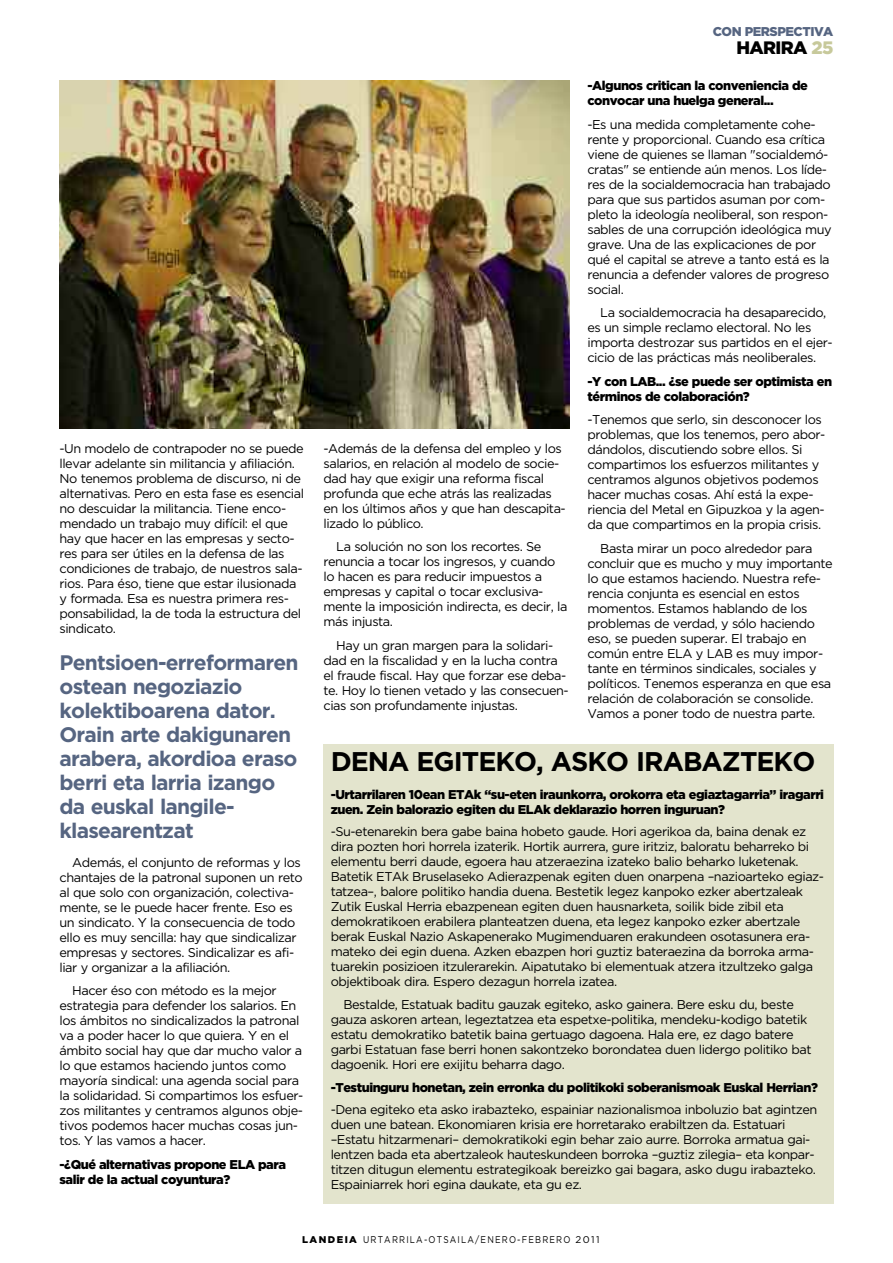
<style>
.page{position:relative;width:893px;height:1263px;background:#fff}
.page>*{position:absolute;margin:0;border:0;box-sizing:border-box;transform-origin:0 0}
.t1{font:700 27px "Gotham";letter-spacing:-.035em;color:#000}
.t2{font:700 21px/24px "Gotham";letter-spacing:-.035em;color:#566581}
.t3{font:900 18px "Gotham";letter-spacing:-.035em;color:#000}
.t4{font:12.75px/15px "Gotham";letter-spacing:-.035em;color:#000}
.t5{font:900 12.75px/15px "Gotham";letter-spacing:-.035em;color:#000}
.t6{font:900 12.75px "Gotham";letter-spacing:-.035em;color:#566581}
.t7{font:9.75px "Gotham";letter-spacing:.145em;color:#000;scale:.85 1}
.s1{color:#c7c99b}
.s2{font-weight:900}
</style>
<div class="page">
<img style="left:60px;top:81px;width:510px;height:348px">
<div style="left:323px;top:744px;width:510px;height:459px;background:#e3e4cd"></div>
<p class="t4" style="left:60px;top:441px;width:246px">-Un modelo de contrapoder no se puede llevar adelante sin militancia y afiliación.<br>No tenemos problema de discurso, ni de alternativas. Pero en esta fase es esencial no descuidar la militancia. Tiene enco&shy;mendado un trabajo muy difícil: el que hay que hacer en las empresas y secto&shy;res para ser útiles en la defensa de las condiciones de trabajo, de nuestros sala&shy;rios. Para éso, tiene que estar ilusionada y formada. Esa es nuestra primera res&shy;ponsabilidad, la de toda la estructura del sindicato.</p>
<h2 class="t2" style="left:60px;top:650px;width:240px">Pentsioen-erreformaren ostean negoziazio kolektiboarena dator.<br>Orain arte dakigunaren arabera, akordioa eraso berri eta larria izango da euskal langile&shy;klasearentzat</h2>
<p class="t4" style="left:60px;top:854px;width:245px;text-indent:13px">Además, el conjunto de reformas y los chantajes de la patronal suponen un reto al que solo con organización, colectiva&shy;mente, se le puede hacer frente. Eso es un sindicato. Y la consecuencia de todo ello es muy sencilla: hay que sindicalizar empresas y sectores. Sindicalizar es afi&shy;liar y organizar a la afiliación.</p>
<p class="t4" style="left:60px;top:983px;width:245px;text-indent:13px">Hacer éso con método es la mejor estrategia para defender los salarios. En los ámbitos no sindicalizados la patronal va a poder hacer lo que quiera. Y en el ámbito social hay que dar mucho valor a lo que estamos haciendo juntos como mayoría sindical: una agenda social para la solidaridad. Si compartimos los esfuer&shy;zos militantes y centramos algunos obje&shy;tivos podemos hacer muchas cosas jun&shy;tos. Y las vamos a hacer.</p>
<p class="t5" style="left:60px;top:1156px;width:228px">-¿Qué alternativas propone ELA para salir de la actual coyuntura?</p>
<p class="t6" style="left:713px;top:24px;width:122px">CON PERSPECTIVA</p>
<h3 class="t3" style="left:737px;top:37px;width:98px">HARIRA <span class="s1">25</span></h3>
<p class="t5" style="left:587px;top:78px;width:222px">-Algunos critican la conveniencia de convocar una huelga general...</p>
<p class="t4" style="left:587px;top:116px;width:246px">-Es una medida completamente cohe&shy;rente y proporcional. Cuando esa crítica viene de quienes se llaman "socialdemó&shy;cratas" se entiende aún menos. Los líde&shy;res de la socialdemocracia han trabajado para que sus partidos asuman por com&shy;pleto la ideología neoliberal, son respon&shy;sables de una corrupción ideológica muy grave. Una de las explicaciones de por qué el capital se atreve a tanto está es la renuncia a defender valores de progreso social.</p>
<p class="t4" style="left:587px;top:305px;width:247px;text-indent:13px">La socialdemocracia ha desaparecido, es un simple reclamo electoral. No les importa destrozar sus partidos en el ejer&shy;cicio de las prácticas más neoliberales.</p>
<p class="t5" style="left:587px;top:373px;width:246px">-Y con LAB... ¿se puede ser optimista en términos de colaboración?</p>
<p class="t4" style="left:587px;top:412px;width:239px">-Tenemos que serlo, sin desconocer los problemas, que los tenemos, pero abor&shy;dándolos, discutiendo sobre ellos. Si compartimos los esfuerzos militantes y centramos algunos objetivos podemos hacer muchas cosas. Ahí está la expe&shy;riencia del Metal en Gipuzkoa y la agen&shy;da que compartimos en la propia crisis.</p>
<p class="t4" style="left:587px;top:540px;width:247px;text-indent:13px">Basta mirar un poco alrededor para concluir que es mucho y muy importante lo que estamos haciendo. Nuestra refe&shy;rencia conjunta es esencial en estos momentos. Estamos hablando de los problemas de verdad, y sólo haciendo eso, se pueden superar. El trabajo en común entre ELA y LAB es muy impor&shy;tante en términos sindicales, sociales y políticos. Tenemos esperanza en que esa relación de colaboración se consolide.<br>Vamos a poner todo de nuestra parte.</p>
<h1 class="t1" style="left:331px;top:746px;width:486px">DENA EGITEKO, ASKO IRABAZTEKO</h1>
<p class="t5" style="left:331px;top:786px;width:495px">-Urtarrilaren 10ean ETAk “su-eten iraunkorra, orokorra eta egiaztagarria” iragarri zuen. Zein balorazio egiten du ELAk deklarazio horren inguruan?</p>
<p class="t4" style="left:331px;top:824px;width:495px">-Su-etenarekin bera gabe baina hobeto gaude. Hori agerikoa da, baina denak ez dira pozten hori horrela izaterik. Hortik aurrera, gure iritziz, baloratu beharreko bi elementu berri daude, egoera hau atzeraezina izateko balio beharko luketenak.<br>Batetik ETAk Bruselaseko Adierazpenak egiten duen onarpena –nazioarteko egiaz&shy;tatzea–, balore politiko handia duena. Bestetik legez kanpoko ezker abertzaleak Zutik Euskal Herria ebazpenean egiten duen hausnarketa, soilik bide zibil eta demokratikoen erabilera planteatzen duena, eta legez kanpoko ezker abertzale berak Euskal Nazio Askapenerako Mugimenduaren erakundeen osotasunera era&shy;mateko dei egin duena. Azken ebazpen hori guztiz bateraezina da borroka arma&shy;tuarekin posizioen itzulerarekin. Aipatutako bi elementuak atzera itzultzeko galga objektiboak dira. Espero dezagun horrela izatea.</p>
<p class="t4" style="left:331px;top:997px;width:482px;text-indent:13px">Bestalde, Estatuak baditu gauzak egiteko, asko gainera. Bere esku du, beste gauza askoren artean, legeztatzea eta espetxe-politika, mendeku-kodigo batetik estatu demokratiko batetik baina gertuago dagoena. Hala ere, ez dago batere garbi Estatuan fase berri honen sakontzeko borondatea duen lidergo politiko bat dagoenik. Hori ere exijitu beharra dago.</p>
<p class="t5" style="left:331px;top:1079px;width:489px">-Testuinguru honetan, zein erronka du politikoki soberanismoak Euskal Herrian?</p>
<p class="t4" style="left:331px;top:1102px;width:488px">-Dena egiteko eta asko irabazteko, espainiar nazionalismoa inboluzio bat agintzen duen une batean. Ekonomiaren krisia ere horretarako erabiltzen da. Estatuari –Estatu hitzarmenari– demokratikoki egin behar zaio aurre. Borroka armatua gai&shy;lentzen bada eta abertzaleok hauteskundeen borroka –guztiz zilegia– eta konpar&shy;titzen ditugun elementu estrategikoak bereizko gai bagara, asko dugu irabazteko.<br>Espainiarrek hori egina daukate, eta gu ez.</p>
<p class="t4" style="left:323px;top:441px;width:244px">-Además de la defensa del empleo y los salarios, en relación al modelo de socie&shy;dad hay que exigir una reforma fiscal profunda que eche atrás las realizadas en los últimos años y que han descapita&shy;lizado lo público.</p>
<p class="t4" style="left:323px;top:539px;width:245px;text-indent:13px">La solución no son los recortes. Se renuncia a tocar los ingresos, y cuando lo hacen es para reducir impuestos a empresas y capital o tocar exclusiva&shy;mente la imposición indirecta, es decir, la más injusta.</p>
<p class="t4" style="left:323px;top:638px;width:247px;text-indent:13px">Hay un gran margen para la solidari&shy;dad en la fiscalidad y en la lucha contra el fraude fiscal. Hay que forzar ese deba&shy;te. Hoy lo tienen vetado y las consecuen&shy;cias son profundamente injustas.</p>
<p class="t7" style="left:302px;top:1234px;width:351px"><span class="s2">LANDEIA</span> URTARRILA-OTSAILA/ENERO-FEBRERO 2011</p>
</div>
